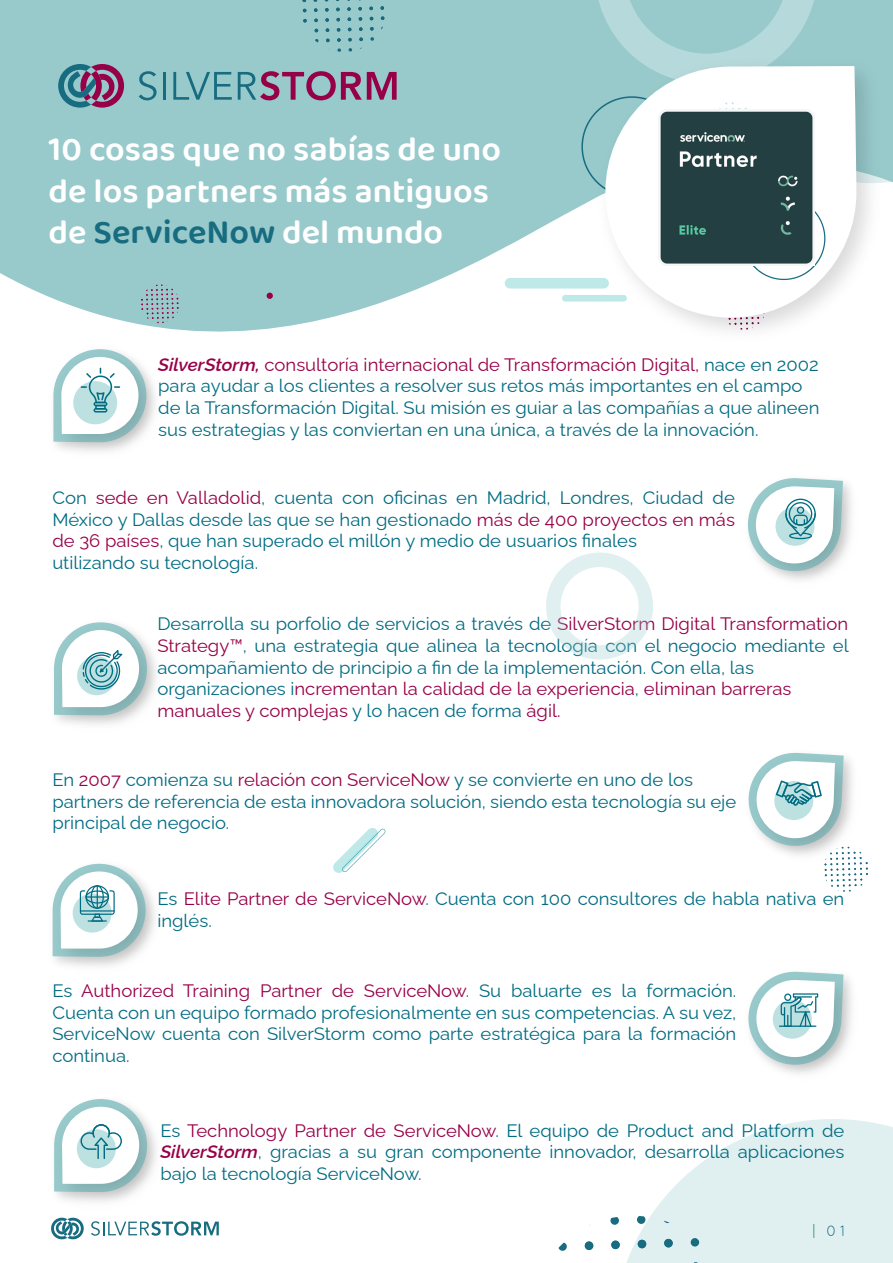
<style>
.page{position:relative;width:893px;height:1263px;background:#fff}
.page>*{position:absolute;margin:0;border:0;box-sizing:border-box;transform-origin:0 0}
.t1{font:600 34.5px/41.4px "Baloo Da 2";color:#fff}
.t2{font:18px/21.6px "Raleway";color:#006c82}
.t3{font:15px "Quicksand";color:#186c80}
.s1{color:#186c80}
.s2{font-weight:600;font-style:italic;color:#980047}
.s3{color:#980047}
</style>
<div class="page">
<svg style="left:558px;top:1119px;width:335px;height:144px"></svg>
<svg style="left:91px;top:1221px;width:128px;height:15px"></svg>
<svg style="left:51px;top:1218px;width:33px;height:21px"></svg>
<svg style="left:53px;top:864px;width:93px;height:93px"></svg>
<img style="left:56px;top:1123px;width:100px;height:95px">
<svg style="left:54px;top:1099px;width:93px;height:93px"></svg>
<svg style="left:333px;top:828px;width:53px;height:45px"></svg>
<div style="left:546px;top:552px;width:107px;height:108px;border:14px solid #98cacc;border-radius:50%"></div>
<svg style="left:0;top:0;width:588px;height:332px;background:#a3d0d1"></svg>
<svg style="left:139px;top:71px;width:18px;height:29px"></svg>
<hr style="left:163px;top:72px;width:2px;height:28px;background:#186c80">
<svg style="left:173px;top:72px;width:59px;height:28px;background:#74afb6"></svg>
<svg style="left:238px;top:71px;width:159px;height:29px;background:#917a97"></svg>
<svg style="left:58px;top:64px;width:66px;height:44px;background:#77718e"></svg>
<svg style="left:141px;top:284px;width:38px;height:39px"></svg>
<svg style="left:302px;top:0;width:82px;height:42px;background:#8bc0c3"></svg>
<svg style="left:337px;top:48px;width:4px;height:4px"></svg>
<svg style="left:348px;top:48px;width:4px;height:4px"></svg>
<svg style="left:267px;top:293px;width:6px;height:6px"></svg>
<img style="left:588px;top:280px;width:207px;height:51px">
<svg style="left:605px;top:280px;width:237px;height:38px"></svg>
<img style="left:55px;top:373px;width:100px;height:79px">
<svg style="left:53px;top:349px;width:93px;height:93px"></svg>
<svg style="left:747px;top:477px;width:96px;height:95px"></svg>
<svg style="left:54px;top:622px;width:93px;height:93px"></svg>
<svg style="left:748px;top:752px;width:120px;height:140px"></svg>
<img style="left:774px;top:974px;width:78px;height:100px">
<svg style="left:748px;top:971px;width:95px;height:95px"></svg>
<svg style="left:581px;top:0;width:312px;height:280px"></svg>
<img style="left:658px;top:110px;width:156px;height:155px">
<h1 class="t1" style="left:49px;top:128px;width:454px">10 cosas que no sabías de uno de los partners más antiguos de <span class="s1">ServiceNow</span> del mundo</h1>
<p class="t2" style="left:158px;top:352px;width:663px"><span class="s2">SilverStorm,</span> <span class="s3">consultoría internacional de Transformación Digital,</span> nace en 2002 para ayudar a los clientes a resolver sus retos más importantes en el campo de la Transformación Digital. Su misión es guiar a las compañías a que alineen sus estrategias y las conviertan en una única, a través de la innovación.</p>
<p class="t2" style="left:52px;top:485px;width:684px">Con <span class="s3">sede en Valladolid</span>, cuenta con oficinas en Madrid, Londres, Ciudad de México y Dallas desde las que se han gestionado <span class="s3">más de 400 proyectos en más de 36 países</span>, que han superado el millón y medio de usuarios finales<br>utilizando su tecnología.</p>
<p class="t2" style="left:157px;top:611px;width:693px">Desarrolla su porfolio de servicios a través de <span class="s3">SilverStorm Digital Transformation Strategy™</span>, una estrategia que alinea la tecnología con el negocio mediante el acompañamiento de principio a fin de la implementación. Con ella, las organizaciones i<span class="s3">ncrementan la calidad de la experiencia</span>, <span class="s3">eliminan barreras manuales y complejas</span> y lo hacen de forma <span class="s3">ágil.</span></p>
<p class="t2" style="left:52px;top:767px;width:685px">En <span class="s3">2007</span> comienza su <span class="s3">relación con ServiceNow</span> y se convierte en uno de los partners de referencia de esta innovadora solución, siendo esta tecnología su eje principal de negocio.</p>
<p class="t2" style="left:157px;top:886px;width:688px">Es <span class="s3">Elite Partner de ServiceNow</span>. Cuenta con 100 consultores de habla nativa en inglés.</p>
<p class="t2" style="left:52px;top:978px;width:686px;text-align:justify">Es <span class="s3">Authorized Training Partner de ServiceNow</span>. Su baluarte es la formación.<br>Cuenta con un equipo formado profesionalmente en sus competencias. A su vez, ServiceNow cuenta con SilverStorm como parte estratégica para la formación continua.</p>
<p class="t2" style="left:160px;top:1117px;width:686px;text-align:justify">Es <span class="s3">Technology Partner de ServiceNow</span>. El equipo de Product and Platform de <span class="s2">SilverStorm</span>, gracias a su gran componente innovador, desarrolla aplicaciones bajo la tecnología ServiceNow.</p>
<p class="t3" style="left:812px;top:1222px;width:35px">| 01</p>
</div>
